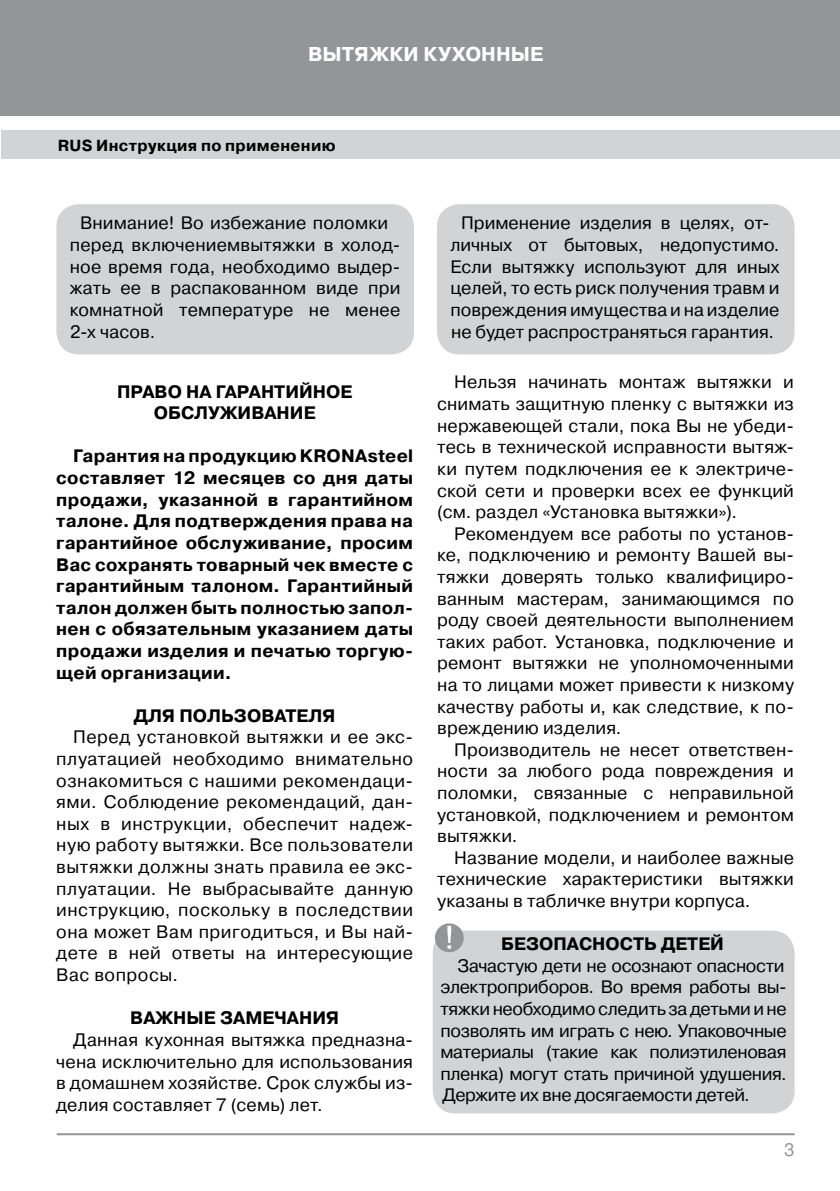
<style>
.page{position:relative;width:840px;height:1191px;background:#fff}
.page>*{position:absolute;margin:0;border:0;box-sizing:border-box;transform-origin:0 0}
.t1{font:700 20px "Pragmatica C";letter-spacing:.005em;color:#fff}
.t2{font:18px/21.6px "Pragmatica C";letter-spacing:.01em;color:#000;text-align:justify}
.t3{font:700 18px/21.6px "Pragmatica C";color:#000;text-align:center}
.t4{font:18px "Pragmatica C";color:#939598}
.t5{font:700 16px "Pragmatica C";letter-spacing:.02em;color:#000}
</style>
<div class="page">
<div style="left:0;top:0;width:839px;height:116px;background:#939598"></div>
<div style="left:1px;top:130px;width:838px;height:29px;background:#d1d3d4"></div>
<hr style="left:57px;top:1133px;width:737px;height:2px;background:#939598">
<div style="left:56px;top:204px;width:358px;height:150px;background:#d1d3d4;border-radius:23px"></div>
<div style="left:437px;top:204px;width:357px;height:150px;background:#d1d3d4;border-radius:23px"></div>
<div style="left:432px;top:930px;width:362px;height:183px;background:#d1d3d4;border-radius:23px"></div>
<div style="left:434px;top:923px;width:29px;height:29px;background:#939598;border-radius:50%"></div>
<svg style="left:447px;top:925px;width:4px;height:23px"></svg>
<p class="t1" style="left:308px;top:43px;width:236px">ВЫТЯЖКИ КУХОННЫЕ</p>
<p class="t5" style="left:58px;top:136px;width:279px">RUS Инструкция по применению</p>
<p class="t2" style="left:70px;top:213px;width:332px;text-align:left;text-indent:10px">Внимание! Во избежание поломки перед включениемвытяжки в холод&shy;ное время года, необходимо выдер&shy;жать ее в распакованном виде при комнатной температуре не менее<br>2-х часов.</p>
<p class="t2" style="left:450px;top:213px;width:330px;text-align:center">Применение изделия в целях, от&shy;личных от бытовых, недопустимо.<br>Если вытяжку используют для иных целей, то есть риск получения травм и повреждения имущества и на изделие не будет распространяться гарантия.</p>
<p class="t3" style="left:117px;top:381px;width:237px">ПРАВО НА ГАРАНТИЙНОЕ<br>ОБСЛУЖИВАНИЕ</p>
<p class="t3" style="left:56px;top:445px;width:358px;text-align:justify;text-indent:17px">Гарантия на продукцию KRONAsteel составляет 12 месяцев со дня даты продажи, указанной в гарантийном талоне. Для подтверждения права на гарантийное обслуживание, просим Вас сохранять товарный чек вместе с гарантийным талоном. Гарантийный талон должен быть полностью запол&shy;нен с обязательным указанием даты продажи изделия и печатью торгую&shy;щей организации.</p>
<p class="t3" style="left:134px;top:705px;width:203px">ДЛЯ ПОЛЬЗОВАТЕЛЯ</p>
<p class="t2" style="left:56px;top:726px;width:358px;text-indent:17px">Перед установкой вытяжки и ее экс&shy;плуатацией необходимо внимательно ознакомиться с нашими рекомендаци&shy;ями. Соблюдение рекомендаций, дан&shy;ных в инструкции, обеспечит надеж&shy;ную работу вытяжки. Все пользователи вытяжки должны знать правила ее экс&shy;плуатации. Не выбрасывайте данную инструкцию, поскольку в последствии она может Вам пригодиться, и Вы най&shy;дете в ней ответы на интересующие Вас вопросы.</p>
<p class="t3" style="left:130px;top:1007px;width:210px">ВАЖНЫЕ ЗАМЕЧАНИЯ</p>
<p class="t2" style="left:56px;top:1029px;width:358px;text-indent:17px">Данная кухонная вытяжка предназна&shy;чена исключительно для использования в домашнем хозяйстве. Срок службы из&shy;делия составляет 7 (семь) лет.</p>
<p class="t2" style="left:437px;top:371px;width:358px;text-indent:17px">Нельзя начинать монтаж вытяжки и снимать защитную пленку с вытяжки из нержавеющей стали, пока Вы не убеди&shy;тесь в технической исправности вытяж&shy;ки путем подключения ее к электриче&shy;ской сети и проверки всех ее функций (см. раздел «Установка вытяжки»).</p>
<p class="t2" style="left:437px;top:523px;width:358px;text-indent:17px">Рекомендуем все работы по установ&shy;ке, подключению и ремонту Вашей вы&shy;тяжки доверять только квалифициро&shy;ванным мастерам, занимающимся по роду своей деятельности выполнением таких работ. Установка, подключение и ремонт вытяжки не уполномоченными на то лицами может привести к низкому качеству работы и, как следствие, к по&shy;вреждению изделия.</p>
<p class="t2" style="left:437px;top:739px;width:358px;text-indent:17px">Производитель не несет ответствен&shy;ности за любого рода повреждения и поломки, связанные с неправильной установкой, подключением и ремонтом вытяжки.</p>
<p class="t2" style="left:437px;top:847px;width:358px;text-indent:17px">Название модели, и наиболее важные технические характеристики вытяжки указаны в табличке внутри корпуса.</p>
<p class="t3" style="left:501px;top:933px;width:224px">БЕЗОПАСНОСТЬ ДЕТЕЙ</p>
<p class="t2" style="left:440px;top:955px;width:347px;text-indent:17px">Зачастую дети не осознают опасности электроприборов. Во время работы вы&shy;тяжки необходимо следить за детьми и не позволять им играть с нею. Упаковочные материалы (такие как полиэтиленовая пленка) могут стать причиной удушения.<br>Держите их вне досягаемости детей.</p>
<p class="t4" style="left:783px;top:1139px;width:12px">3</p>
</div>
